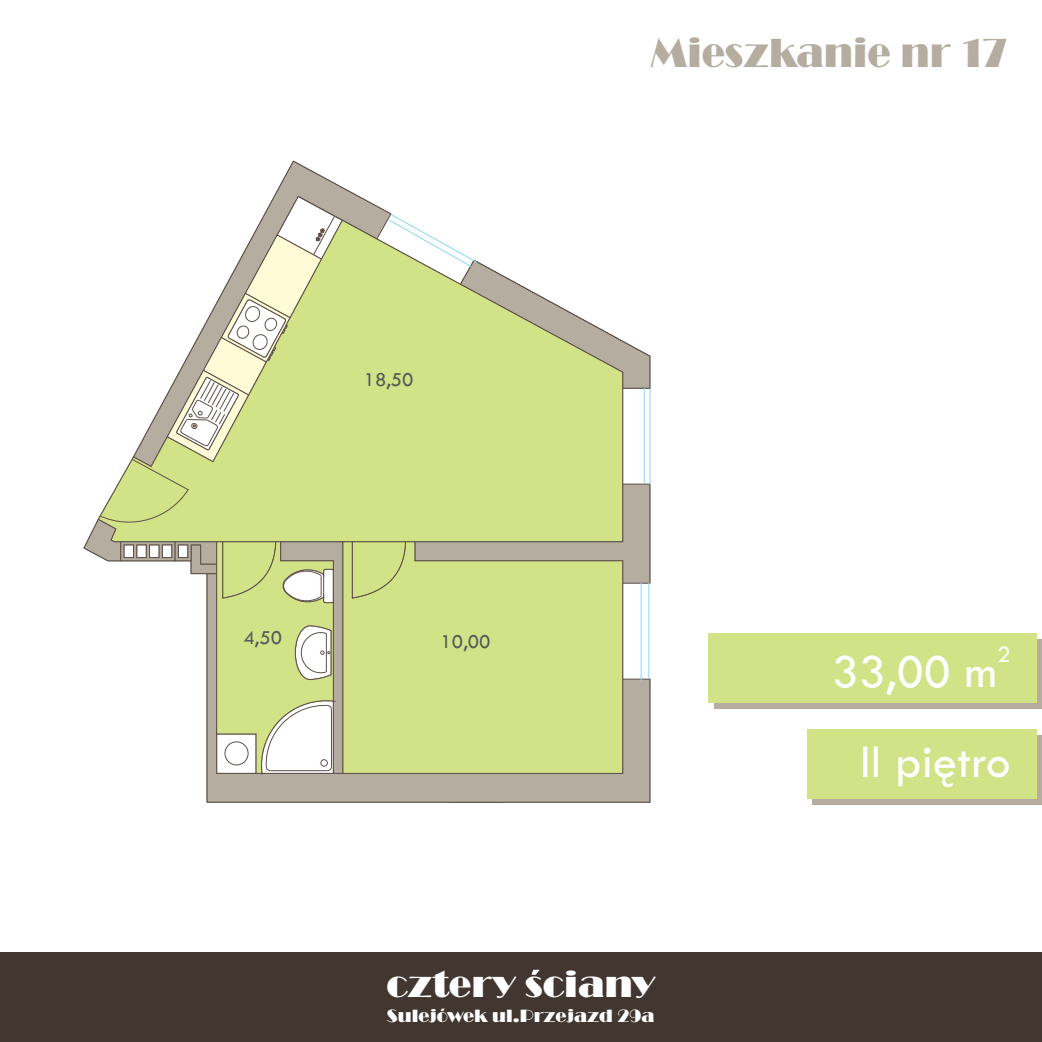
<style>
.page{position:relative;width:1042px;height:1042px;background:#fff}
.page>*{position:absolute;margin:0;border:0;box-sizing:border-box;transform-origin:0 0}
.t1{font:49px "Tw Cen";color:#fff}
.t2{font:42.18px "Broadway";color:#b6ada1;scale:.92 1}
.t3{font:37.62px "Broadway";color:#fff}
.t4{font:24.5px "Tw Cen";color:#fff}
.t5{font:20.47px "Tw Cen";color:#57585a}
.t6{font:18.38px "Broadway";color:#fff}
</style>
<div class="page">
<div style="left:714px;top:639px;width:328px;height:69px;background:linear-gradient(to right,#b6ada1,#b6ada1)"></div>
<div style="left:708px;top:633px;width:329px;height:69px;background:#d2e287"></div>
<div style="left:812px;top:735px;width:230px;height:69px;background:#b6ada1"></div>
<div style="left:807px;top:730px;width:230px;height:69px;background:#d2e287"></div>
<div style="left:0;top:952px;width:1042px;height:90px;background:#423730"></div>
<svg style="left:531px;top:969px;width:9px;height:6px"></svg>
<hr style="left:450px;top:802px;width:200px;height:1px;background:#5d5049">
<hr style="left:207px;top:802px;width:296px;height:1px;background:#5d5049">
<div style="left:207px;top:775px;width:443px;height:27px;background:#b6ada1"></div>
<hr style="left:650px;top:388px;width:1px;height:96px;background:#8dd7f7">
<svg style="left:83px;top:161px;width:567px;height:614px"></svg>
<p class="t5" style="left:364px;top:372px;width:51px">18,50</p>
<p class="t5" style="left:243px;top:630px;width:40px">4,50</p>
<p class="t5" style="left:441px;top:634px;width:51px">10,00</p>
<h2 class="t2" style="left:650px;top:28px;width:389px">Mieszkanie nr 17</h2>
<h3 class="t4" style="left:997px;top:645px;width:15px">2</h3>
<h1 class="t1" style="left:832px;top:653px;width:167px">33,00 m</h1>
<h1 class="t1" style="left:860px;top:743px;width:152px">II piêtro</h1>
<h3 class="t3" style="left:386px;top:962px;width:270px">cztery sciany</h3>
<p class="t6" style="left:387px;top:1005px;width:269px">Sulejówek ul.Przejazd 29a</p>
</div>
